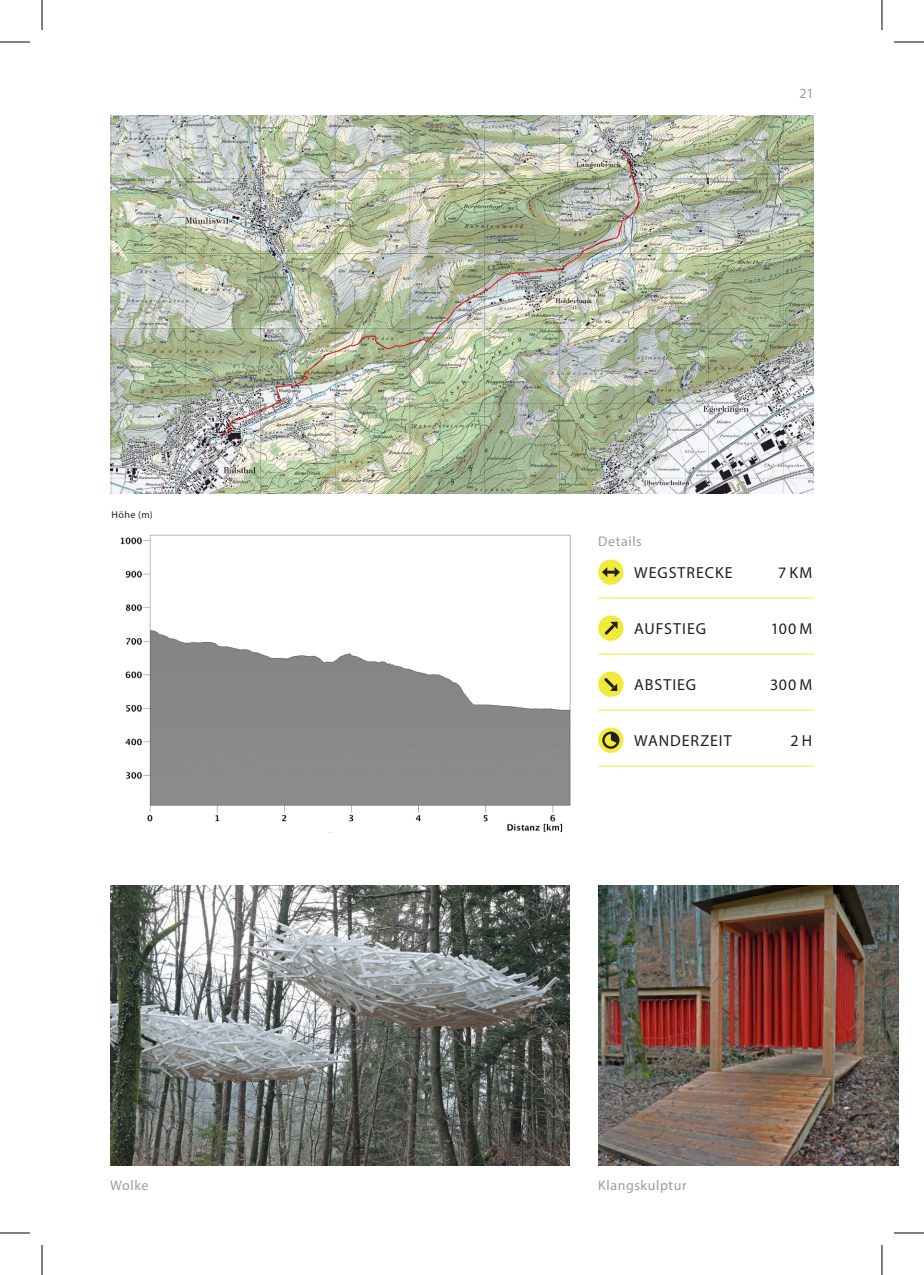
<style>
.page{position:relative;width:924px;height:1275px;background:#fff}
.page>*{position:absolute;margin:0;border:0;box-sizing:border-box;transform-origin:0 0}
.Info{font:16px "Myriad Pro";letter-spacing:.055em;color:#231f20}
.Rubriktitel{font:14px "Myriad Pro";letter-spacing:.04em;color:#9b9d9e}
.Rubriktitel-2{font:10px "Myriad Pro";color:#231f20}
</style>
<div class="page">
<hr style="left:598px;top:597px;width:215px;height:1px;background:#f0eb3a">
<hr style="left:598px;top:653px;width:215px;height:1px;background:#f0eb3a">
<hr style="left:598px;top:709px;width:215px;height:1px;background:#f0eb3a">
<hr style="left:598px;top:765px;width:215px;height:1px;background:#f0eb3a">
<div style="left:598px;top:559px;width:25px;height:26px;background:#f0eb3a;border-radius:50%"></div>
<svg style="left:602px;top:567px;width:17px;height:10px"></svg>
<div style="left:598px;top:615px;width:25px;height:26px;background:#f0eb3a;border-radius:50%"></div>
<svg style="left:601px;top:621px;width:16px;height:16px"></svg>
<div style="left:598px;top:671px;width:25px;height:26px;background:#f0eb3a;border-radius:50%"></div>
<svg style="left:601px;top:675px;width:16px;height:16px"></svg>
<svg style="left:598px;top:727px;width:25px;height:26px"></svg>
<div style="left:602px;top:731px;width:17px;height:18px;border:2px solid #231f20;border-radius:50%"></div>
<svg style="left:610px;top:732px;width:10px;height:11px"></svg>
<img style="left:110px;top:116px;width:703px;height:378px">
<img style="left:110px;top:886px;width:459px;height:280px">
<img style="left:598px;top:886px;width:300px;height:280px">
<img style="left:120px;top:534px;width:451px;height:299px">
<hr style="left:0;top:42px;width:30px;height:1px;background:#000">
<hr style="left:893px;top:42px;width:30px;height:1px;background:#000">
<hr style="left:0;top:1232px;width:30px;height:1px;background:#000">
<hr style="left:893px;top:1232px;width:30px;height:1px;background:#000">
<hr style="left:42px;top:0;width:1px;height:30px;background:#000">
<hr style="left:42px;top:1245px;width:1px;height:30px;background:#000">
<hr style="left:881px;top:0;width:1px;height:30px;background:#000">
<hr style="left:881px;top:1245px;width:1px;height:30px;background:#000">
<p class="Rubriktitel-2" style="left:111px;top:508px;width:43px">Höhe (m)</p>
<p class="Rubriktitel" style="left:799px;top:85px;width:16px">21</p>
<p class="Rubriktitel" style="left:598px;top:532px;width:45px">Details</p>
<p class="Info" style="left:634px;top:562px;width:100px">WEGSTRECKE</p>
<p class="Info" style="left:777px;top:562px;width:36px">7KM</p>
<p class="Info" style="left:634px;top:618px;width:73px">AUFSTIEG</p>
<p class="Info" style="left:770px;top:618px;width:43px">100 M</p>
<p class="Info" style="left:634px;top:674px;width:63px">ABSTIEG</p>
<p class="Info" style="left:769px;top:674px;width:44px">300 M</p>
<p class="Info" style="left:634px;top:730px;width:99px">WANDERZEIT</p>
<p class="Info" style="left:790px;top:730px;width:23px">2H</p>
<p class="Rubriktitel" style="left:110px;top:1176px;width:40px">Wolke</p>
<p class="Rubriktitel" style="left:598px;top:1176px;width:90px">Klangskulptur</p>
</div>
